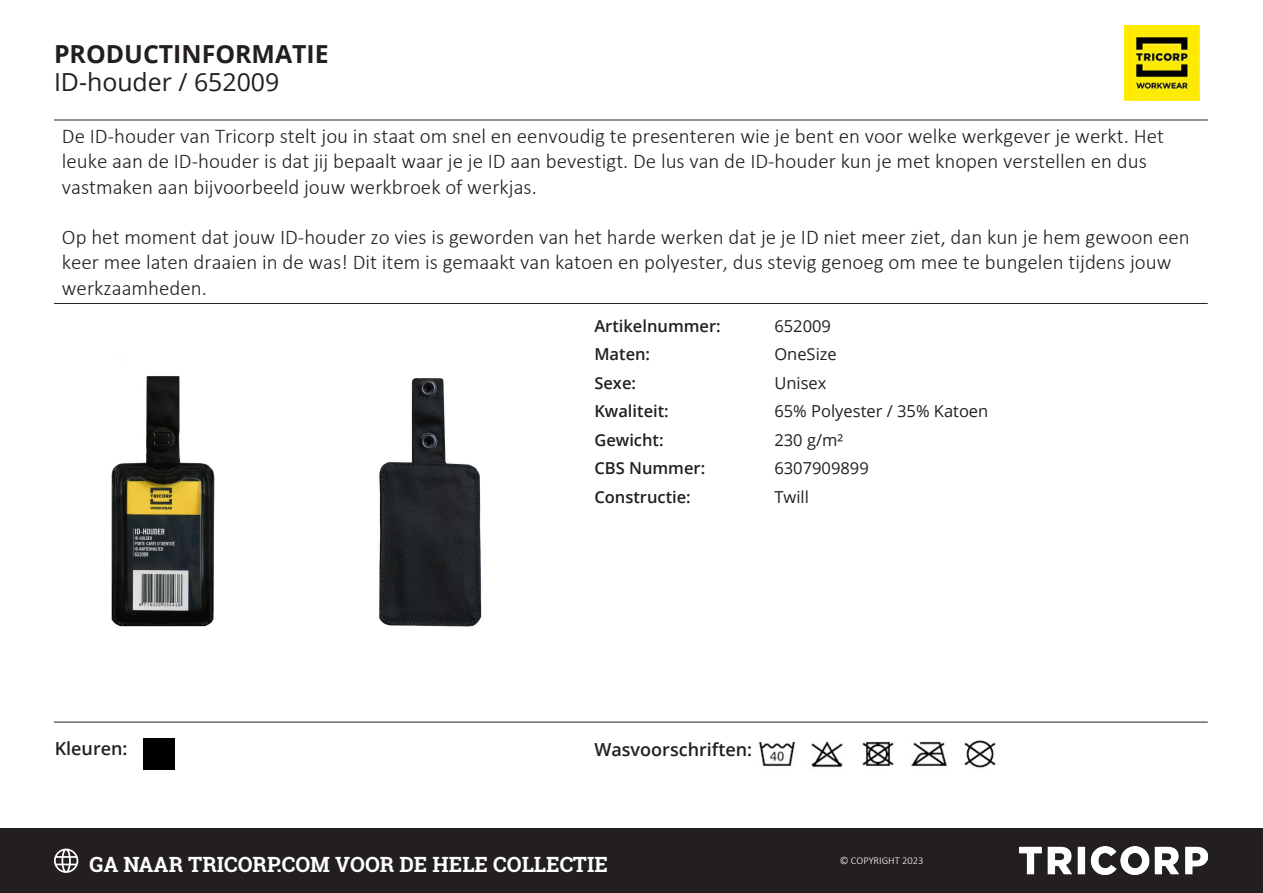
<style>
.page{position:relative;width:1263px;height:893px;background:#fff}
.page>*{position:absolute;margin:0;border:0;box-sizing:border-box;transform-origin:0 0}
.t1{font:700 24.9px "Open Sans";color:#231f20}
.t2{font:24.9px "Open Sans";color:#231f20}
.t3{font:300 21px/25.2px "Calibri";color:#231f20}
.t4{font:700 21px "Roboto Slab";color:#fff}
.t5{font:600 18px "Open Sans";color:#231f20}
.Kenmerk{font:600 16.5px "Open Sans";color:#231f20}
.Kenmerk-2{font:16.5px "Open Sans";color:#231f20}
.t6{font:300 10.5px "Calibri";color:#fff}
</style>
<div class="page">
<img style="left:1124px;top:26px;width:75px;height:74px">
<img style="left:111px;top:376px;width:104px;height:251px">
<img style="left:379px;top:377px;width:103px;height:250px">
<img style="left:862px;top:741px;width:32px;height:25px">
<img style="left:758px;top:741px;width:38px;height:25px">
<img style="left:811px;top:741px;width:32px;height:27px">
<img style="left:964px;top:740px;width:32px;height:28px">
<img style="left:911px;top:741px;width:37px;height:25px">
<img style="left:143px;top:738px;width:31px;height:31px">
<hr style="left:54px;top:120px;width:1154px;height:1px;background:#231f20">
<hr style="left:54px;top:303px;width:1154px;height:1px;background:#231f20">
<hr style="left:54px;top:722px;width:1154px;height:1px;background:#231f20">
<div style="left:0;top:828px;width:1263px;height:65px;background:#231f20"></div>
<svg style="left:54px;top:849px;width:24px;height:24px"></svg>
<img style="left:1020px;top:847px;width:188px;height:28px">
<p class="t1" style="left:54px;top:36px;width:276px">PRODUCTINFORMATIE</p>
<p class="t2" style="left:54px;top:65px;width:227px">ID-houder / 652009</p>
<p class="t3" style="left:62px;top:124px;width:1103px">De ID-houder van Tricorp stelt jou in staat om snel en eenvoudig te presenteren wie je bent en voor welke werkgever je werkt. Het leuke aan de ID-houder is dat jij bepaalt waar je je ID aan bevestigt. De lus van de ID-houder kun je met knopen verstellen en dus vastmaken aan bijvoorbeeld jouw werkbroek of werkjas.</p>
<p class="t3" style="left:62px;top:224px;width:1129px">Op het moment dat jouw ID-houder zo vies is geworden van het harde werken dat je je ID niet meer ziet, dan kun je hem gewoon een keer mee laten draaien in de was! Dit item is gemaakt van katoen en polyester, dus stevig genoeg om mee te bungelen tijdens jouw werkzaamheden.</p>
<p class="t5" style="left:55px;top:736px;width:74px">Kleuren:</p>
<p class="Kenmerk" style="left:594px;top:314px;width:128px">Artikelnummer:</p>
<p class="Kenmerk-2" style="left:774px;top:314px;width:58px">652009</p>
<p class="Kenmerk" style="left:594px;top:343px;width:57px">Maten:</p>
<p class="Kenmerk-2" style="left:774px;top:343px;width:64px">OneSize</p>
<p class="Kenmerk" style="left:594px;top:371px;width:43px">Sexe:</p>
<p class="Kenmerk-2" style="left:774px;top:371px;width:54px">Unisex</p>
<p class="Kenmerk" style="left:594px;top:400px;width:76px">Kwaliteit:</p>
<p class="Kenmerk-2" style="left:774px;top:400px;width:215px">65% Polyester / 35% Katoen</p>
<p class="Kenmerk" style="left:594px;top:428px;width:71px">Gewicht:</p>
<p class="Kenmerk-2" style="left:774px;top:428px;width:70px">230 g/m²</p>
<p class="Kenmerk" style="left:594px;top:457px;width:112px">CBS Nummer:</p>
<p class="Kenmerk-2" style="left:774px;top:457px;width:96px">6307909899</p>
<p class="Kenmerk" style="left:594px;top:485px;width:98px">Constructie:</p>
<p class="Kenmerk-2" style="left:774px;top:485px;width:36px">Twill</p>
<p class="t5" style="left:594px;top:737px;width:159px">Wasvoorschriften:</p>
<p class="t4" style="left:90px;top:850px;width:520px">GA NAAR TRICORP.COM VOOR DE HELE COLLECTIE</p>
<p class="t6" style="left:840px;top:854px;width:85px">© COPYRIGHT 2023</p>
</div>
